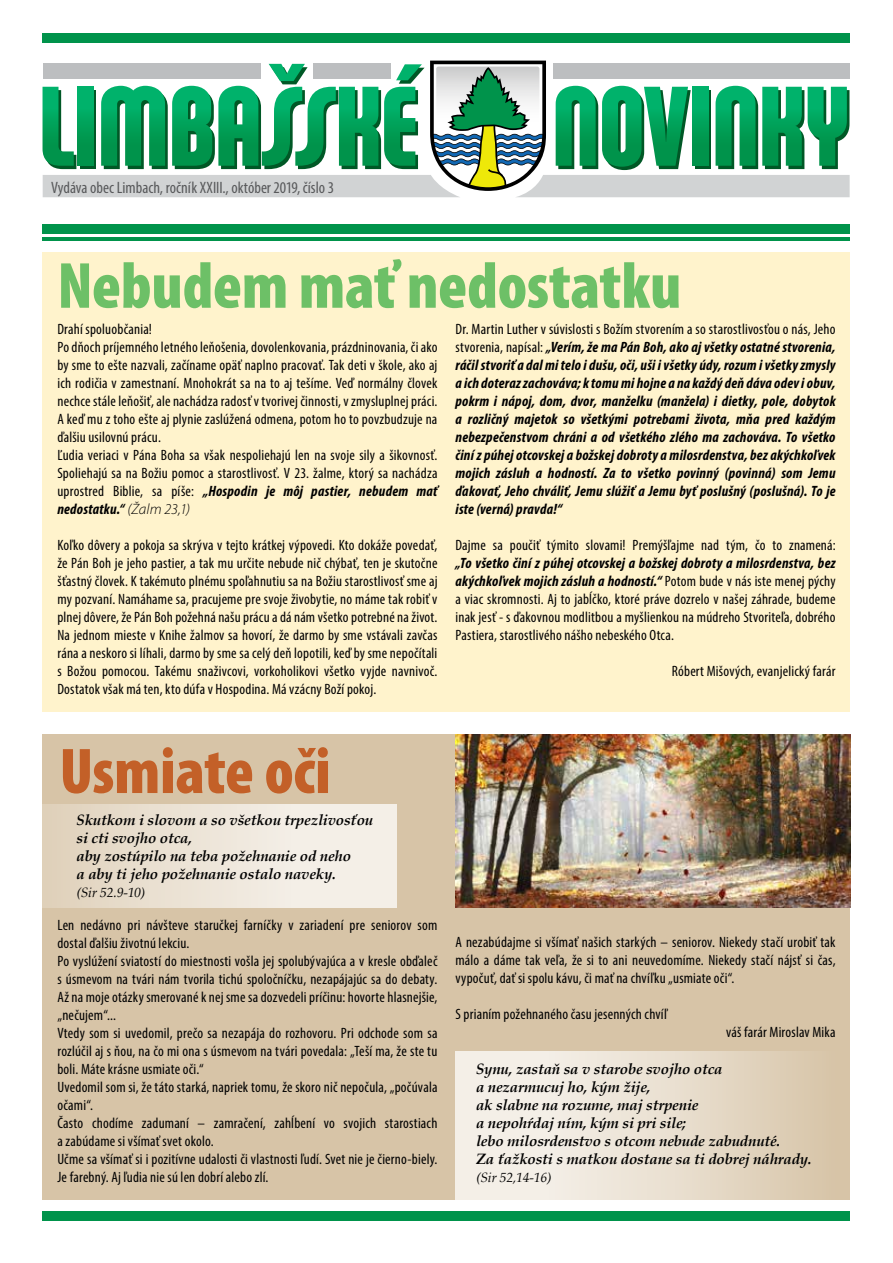
<style>
.page{position:relative;width:893px;height:1263px;background:#fff}
.page>*{position:absolute;margin:0;border:0;box-sizing:border-box;transform-origin:0 0}
.t1{font:900 condensed 65.7px "Myriad Pro";letter-spacing:-.005em;color:#6dc067}
.t2{font:900 condensed 65.1px "Myriad Pro";letter-spacing:-.005em;color:#c36028}
.t3{font:condensed 16.5px "Myriad Pro";color:#58595b}
.t4{font:condensed 15px/18px "Myriad Pro";letter-spacing:.015em;color:#000;text-align:justify}
.t5{font:italic 700 condensed 15px/18px "Myriad Pro";letter-spacing:.015em;color:#000;text-align:justify}
.t6{font:italic 700 15px/18px "Book Antiqua";letter-spacing:-.01em;color:#000}
.t7{font:italic 13.5px "Book Antiqua";letter-spacing:-.01em;color:#000}
.s1{font-weight:700;font-style:italic}
.s2{font-weight:300;font-style:italic;font-stretch:normal}
.s3{font-weight:400;font-style:normal}
</style>
<div class="page">
<svg style="left:43px;top:61px;width:807px;height:137px"></svg>
<div style="left:43px;top:33px;width:807px;height:10px;background:#00934b"></div>
<div style="left:43px;top:224px;width:807px;height:10px;background:#00934b"></div>
<hr style="left:43px;top:237px;width:807px;height:3px;background:#00934b">
<div style="left:43px;top:734px;width:807px;height:465px;background:#d7c4a7"></div>
<div style="left:43px;top:252px;width:807px;height:459px;background:#fff3cc"></div>
<svg style="left:455px;top:1052px;width:395px;height:148px"></svg>
<svg style="left:42px;top:804px;width:355px;height:103px;background:#ece4d7"></svg>
<div style="left:43px;top:1211px;width:807px;height:9px;background:#00934b"></div>
<img style="left:455px;top:734px;width:395px;height:173px">
<p class="t3" style="left:51px;top:178px;width:285px">Vydáva obec Limbach, ročník XXIII., október 2019, číslo 3</p>
<h1 class="t1" style="left:57px;top:249px;width:626px">Nebudem mať nedostatku</h1>
<p class="t4" style="left:57px;top:320px;width:382px;text-align:left">Drahí spoluobčania!<br>Po dňoch príjemného letného leňošenia, dovolenkovania, prázdninovania, či ako by sme to ešte nazvali, začíname opäť naplno pracovať. Tak deti v škole, ako aj ich rodičia v zamestnaní. Mnohokrát sa na to aj tešíme. Veď normálny človek nechce stále leňošiť, ale nachádza radosť v tvorivej činnosti, v zmysluplnej práci.<br>A keď mu z toho ešte aj plynie zaslúžená odmena, potom ho to povzbudzuje na ďalšiu usilovnú prácu.<br>Ľudia veriaci v Pána Boha sa však nespoliehajú len na svoje sily a šikovnosť.<br>Spoliehajú sa na Božiu pomoc a starostlivosť. V 23. žalme, ktorý sa nachádza uprostred Biblie, sa píše: <span class="s1">„Hospodin je môj pastier, nebudem mať nedostatku.“</span> <span class="s2">(Žalm 23,1)</span></p>
<p class="t4" style="left:57px;top:536px;width:382px">Koľko dôvery a pokoja sa skrýva v tejto krátkej výpovedi. Kto dokáže povedať, že Pán Boh je jeho pastier, a tak mu určite nebude nič chýbať, ten je skutočne šťastný človek. K takémuto plnému spoľahnutiu sa na Božiu starostlivosť sme aj my pozvaní. Namáhame sa, pracujeme pre svoje živobytie, no máme tak robiť v plnej dôvere, že Pán Boh požehná našu prácu a dá nám všetko potrebné na život.<br>Na jednom mieste v Knihe žalmov sa hovorí, že darmo by sme vstávali zavčas rána a neskoro si líhali, darmo by sme sa celý deň lopotili, keď by sme nepočítali s Božou pomocou. Takému snaživcovi, vorkoholikovi všetko vyjde navnivoč.<br>Dostatok však má ten, kto dúfa v Hospodina. Má vzácny Boží pokoj.</p>
<p class="t5" style="left:455px;top:320px;width:382px"><span class="s3">Dr. Martin Luther v súvislosti s Božím stvorením a so starostlivosťou o nás, Jeho stvorenia, napísal:</span> „Verím, že ma Pán Boh, ako aj všetky ostatné stvorenia, ráčil stvoriť a dal mi telo i dušu, oči, uši i všetky údy, rozum i všetky zmysly a ich doteraz zachováva; k tomu mi hojne a na každý deň dáva odev i obuv, pokrm i nápoj, dom, dvor, manželku (manžela) i dietky, pole, dobytok a rozličný majetok so všetkými potrebami života, mňa pred každým nebezpečenstvom chráni a od všetkého zlého ma zachováva. To všetko činí z púhej otcovskej a božskej dobroty a milosrdenstva, bez akýchkoľvek mojich zásluh a hodností. Za to všetko povinný (povinná) som Jemu ďakovať, Jeho chváliť, Jemu slúžiť a Jemu byť poslušný (poslušná). To je iste (verná) pravda!“</p>
<p class="t4" style="left:455px;top:536px;width:382px">Dajme sa poučiť týmito slovami! Premýšľajme nad tým, čo to znamená:</p>
<p class="t4" style="left:455px;top:554px;width:382px"><span class="s1">„To všetko činí z púhej otcovskej a božskej dobroty a milosrdenstva, bez akýchkoľvek mojich zásluh a hodností.“</span> Potom bude v nás iste menej pýchy a viac skromnosti. Aj to jabĺčko, ktoré práve dozrelo v našej záhrade, budeme inak jesť - s ďakovnou modlitbou a myšlienkou na múdreho Stvoriteľa, dobrého Pastiera, starostlivého nášho nebeského Otca.</p>
<p class="t4" style="left:672px;top:662px;width:165px">Róbert Mišových, evanjelický farár</p>
<h2 class="t2" style="left:60px;top:735px;width:273px">Usmiate oči</h2>
<p class="t6" style="left:77px;top:811px;width:298px">Skutkom i slovom a so všetkou trpezlivosťou si cti svojho otca,<br>aby zostúpilo na teba požehnanie od neho<br>a aby ti jeho požehnanie ostalo naveky.</p>
<p class="t7" style="left:77px;top:883px;width:70px">(Sir 52.9-10)</p>
<p class="t4" style="left:57px;top:916px;width:382px;text-align:left">Len nedávno pri návšteve staručkej farníčky v zariadení pre seniorov som dostal ďalšiu životnú lekciu.<br>Po vyslúžení sviatostí do miestnosti vošla jej spolubývajúca a v kresle obďaleč s úsmevom na tvári nám tvorila tichú spoločníčku, nezapájajúc sa do debaty.<br>Až na moje otázky smerované k nej sme sa dozvedeli príčinu: hovorte hlasnejšie, „nečujem“...<br>Vtedy som si uvedomil, prečo sa nezapája do rozhovoru. Pri odchode som sa rozlúčil aj s ňou, na čo mi ona s úsmevom na tvári povedala: „Teší ma, že ste tu boli. Máte krásne usmiate oči.“<br>Uvedomil som si, že táto starká, napriek tomu, že skoro nič nepočula, „počúvala očami“.<br>Často chodíme zadumaní – zamračení, zahĺbení vo svojich starostiach a zabúdame si všímať svet okolo.<br>Učme sa všímať si i pozitívne udalosti či vlastnosti ľudí. Svet nie je čierno-biely.<br>Je farebný. Aj ľudia nie sú len dobrí alebo zlí.</p>
<p class="t4" style="left:455px;top:933px;width:382px">A nezabúdajme si všímať našich starkých – seniorov. Niekedy stačí urobiť tak málo a dáme tak veľa, že si to ani neuvedomíme. Niekedy stačí nájsť si čas, vypočuť, dať si spolu kávu, či mať na chvíľku „usmiate oči“.</p>
<p class="t4" style="left:455px;top:1005px;width:213px">S prianím požehnaného času jesenných chvíľ</p>
<p class="t4" style="left:726px;top:1023px;width:111px">váš farár Miroslav Mika</p>
<p class="t6" style="left:476px;top:1060px;width:337px">Synu, zastaň sa v starobe svojho otca<br>a nezarmucuj ho, kým žije,<br>ak slabne na rozume, maj strpenie<br>a nepohŕdaj ním, kým si pri sile;<br>lebo milosrdenstvo s otcom nebude zabudnuté.<br>Za ťažkosti s matkou dostane sa ti dobrej náhrady.</p>
<p class="t7" style="left:476px;top:1168px;width:77px">(Sir 52,14-16)</p>
</div>
